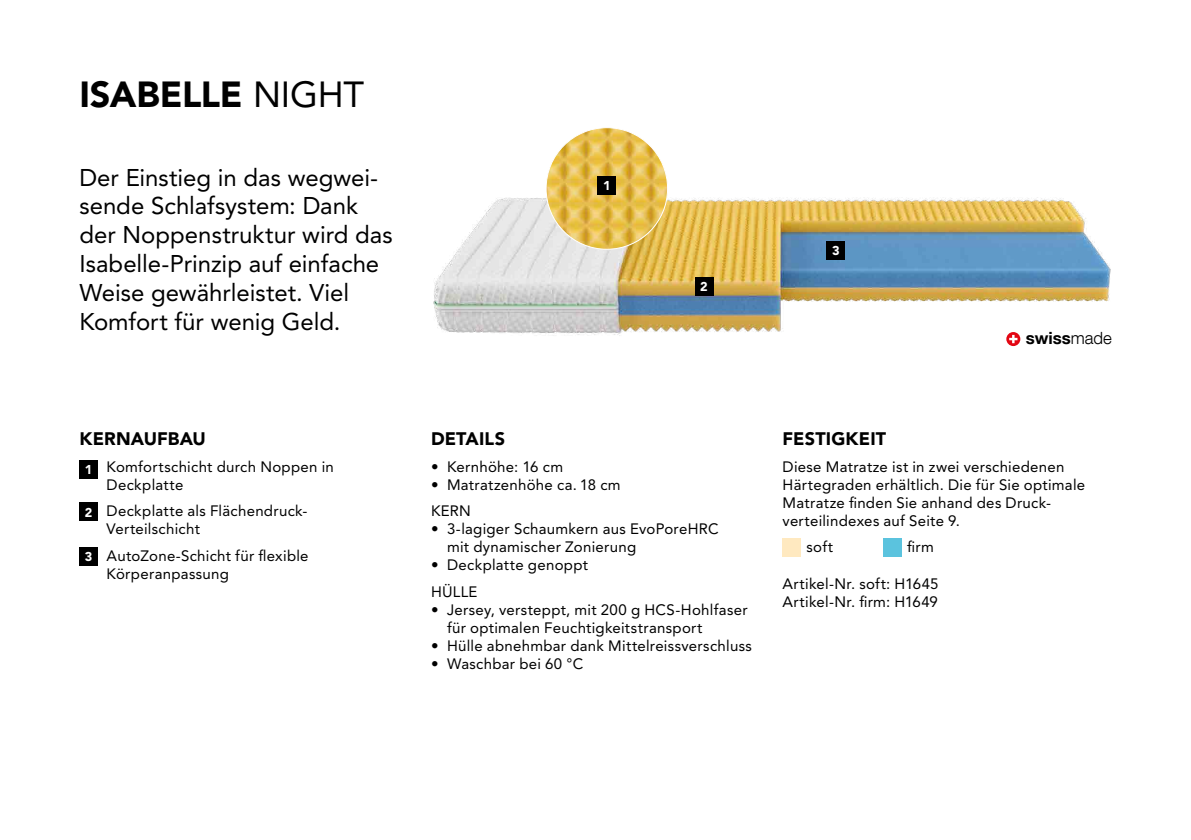
<style>
.page{position:relative;width:1191px;height:840px;background:#fff}
.page>*{position:absolute;margin:0;border:0;box-sizing:border-box;transform-origin:0 0}
.t1{font:900 36px "Avenir LT Std";letter-spacing:-.01em;color:#000}
.t2{font:24px/28.8px "Avenir LT Std";color:#000}
.t3{font:900 18px "Avenir LT Std";letter-spacing:.005em;color:#000}
.t4{font:700 16.8px "Helvetica Neue LT Com";color:#000}
.t5{font:15px/18px "Avenir LT Std";letter-spacing:.02em;color:#000}
.t6{font:900 12.8px "Avenir LT Std";color:#fff}
.s1{font-weight:400}
.s2{font-weight:300}
</style>
<div class="page">
<div style="left:782px;top:537px;width:19px;height:19px;background:#ffe9c0"></div>
<div style="left:883px;top:537px;width:18px;height:19px;background:#5bc3de"></div>
<div style="left:79px;top:459px;width:19px;height:19px;background:#000"></div>
<div style="left:79px;top:502px;width:19px;height:18px;background:#000"></div>
<div style="left:79px;top:546px;width:19px;height:19px;background:#000"></div>
<img style="left:433px;top:157px;width:678px;height:190px">
<div style="left:695px;top:277px;width:18px;height:18px;background:#000"></div>
<div style="left:826px;top:241px;width:19px;height:19px;background:#000"></div>
<img style="left:546px;top:128px;width:121px;height:121px;border-radius:61px">
<svg style="left:1006px;top:332px;width:14px;height:14px"></svg>
<svg style="left:1009px;top:335px;width:8px;height:8px"></svg>
<div style="left:597px;top:176px;width:19px;height:18px;background:#000"></div>
<h1 class="t1" style="left:79px;top:72px;width:286px">ISABELLE <span class="s1">NIGHT</span></h1>
<h2 class="t2" style="left:79px;top:163px;width:315px">Der Einstieg in das wegwei&shy;sende Schlafsystem: Dank der Noppenstruktur wird das<br>Isabelle-Prinzip auf einfache<br>Weise gewährleistet. Viel<br>Komfort für wenig Geld.</h2>
<p class="t6" style="left:603px;top:178px;width:9px">1</p>
<p class="t6" style="left:700px;top:279px;width:9px">2</p>
<p class="t6" style="left:832px;top:243px;width:9px">3</p>
<p class="t4" style="left:1025px;top:331px;width:88px">swiss<span class="s2">made</span></p>
<p class="t3" style="left:79px;top:427px;width:128px">KERNAUFBAU</p>
<p class="t3" style="left:431px;top:427px;width:76px">DETAILS</p>
<p class="t6" style="left:85px;top:461px;width:9px">1</p>
<p class="t6" style="left:85px;top:504px;width:9px">2</p>
<p class="t6" style="left:85px;top:548px;width:9px">3</p>
<p class="t5" style="left:107px;top:457px;width:229px">Komfortschicht durch Noppen in<br>Deckplatte</p>
<p class="t5" style="left:107px;top:502px;width:202px">Deckplatte als Flächendruck-<br>Verteilschicht</p>
<p class="t5" style="left:107px;top:546px;width:203px">AutoZone-Schicht für flexible<br>Körperanpassung</p>
<p class="t5" style="left:431px;top:457px;width:134px">• Kernhöhe: 16 cm</p>
<p class="t5" style="left:431px;top:471px;width:191px;line-height:26.6px">• Matratzenhöhe ca. 18 cm<br>KERN</p>
<p class="t5" style="left:447px;top:520px;width:273px;text-indent:-16px">• 3-lagiger Schaumkern aus EvoPoreHRC mit dynamischer Zonierung</p>
<p class="t5" style="left:431px;top:551px;width:159px;line-height:26.6px">• Deckplatte genoppt<br>HÜLLE</p>
<p class="t5" style="left:447px;top:600px;width:302px;text-indent:-16px">• Jersey, versteppt, mit 200 g HCS-Hohlfaser für optimalen Feuchtigkeitstransport</p>
<p class="t5" style="left:431px;top:636px;width:322px">• Hülle abnehmbar dank Mittelreissverschluss</p>
<p class="t5" style="left:431px;top:654px;width:154px">• Waschbar bei 60 °C</p>
<p class="t3" style="left:782px;top:427px;width:105px">FESTIGKEIT</p>
<p class="t5" style="left:782px;top:457px;width:304px">Diese Matratze ist in zwei verschiedenen Härtegraden erhältlich. Die für Sie optimale Matratze finden Sie anhand des Druck&shy;verteilindexes auf Seite 9.</p>
<p class="t5" style="left:806px;top:537px;width:28px">soft</p>
<p class="t5" style="left:907px;top:537px;width:28px">firm</p>
<p class="t5" style="left:782px;top:574px;width:157px">Artikel-Nr. soft: H1645<br>Artikel-Nr. firm: H1649</p>
</div>
